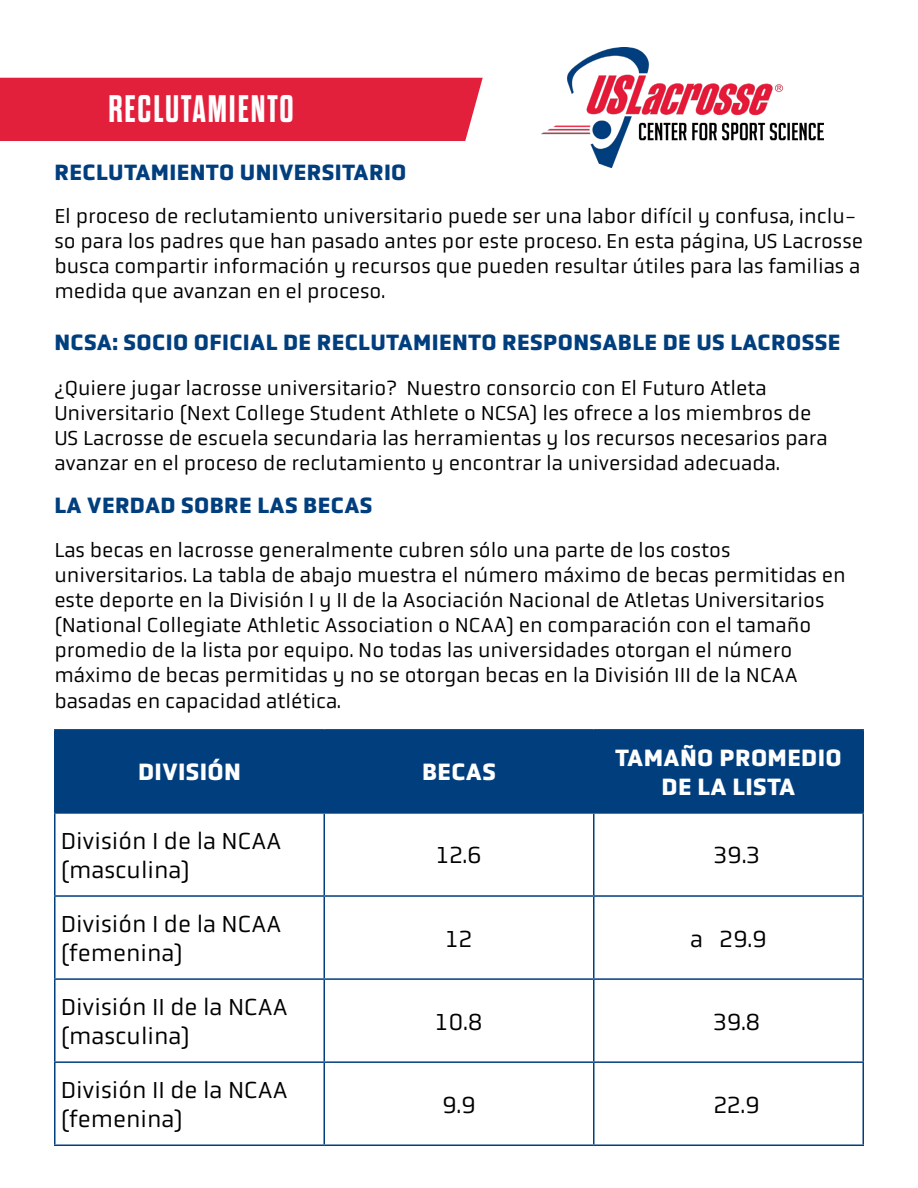
<style>
.page{position:relative;width:918px;height:1188px;background:#fff}
.page>*{position:absolute;margin:0;border:0;box-sizing:border-box;transform-origin:0 0}
.body{font:700 38.4px "Dharma Gothic E";letter-spacing:.05em;color:#fff}
.t1{font:24px/28.8px "Obvia";color:#000}
.t2{font:700 24px "Obvia";letter-spacing:.015em;color:#fff}
.subhead{font:700 22.5px "Obvia";letter-spacing:.015em;color:#003e7e}
.body-2{font:20.85px/25px "Obvia";color:#000}
.subhead-2{font:20.85px/25px "Obvia";color:#000}
</style>
<div class="page">
<div style="left:0;top:78px;width:483px;height:63px;background:#e3203c"></div>
<img style="left:542px;top:47px;width:281px;height:121px">
<div style="left:56px;top:731px;width:806px;height:81px;background:#003e7e"></div>
<hr style="left:54px;top:729px;width:270px;height:2px;background:#003e7e">
<hr style="left:54px;top:731px;width:2px;height:81px;background:#003e7e">
<hr style="left:324px;top:729px;width:270px;height:2px;background:#003e7e">
<hr style="left:324px;top:731px;width:1px;height:81px;background:#003e7e">
<hr style="left:594px;top:729px;width:270px;height:2px;background:#003e7e">
<hr style="left:593px;top:731px;width:1px;height:81px;background:#003e7e">
<hr style="left:862px;top:731px;width:2px;height:81px;background:#003e7e">
<hr style="left:54px;top:812px;width:270px;height:2px;background:#003e7e">
<hr style="left:54px;top:814px;width:2px;height:81px;background:#003e7e">
<hr style="left:324px;top:812px;width:270px;height:2px;background:#003e7e">
<hr style="left:324px;top:814px;width:1px;height:81px;background:#003e7e">
<hr style="left:594px;top:812px;width:270px;height:2px;background:#003e7e">
<hr style="left:593px;top:814px;width:1px;height:81px;background:#003e7e">
<hr style="left:862px;top:814px;width:2px;height:81px;background:#003e7e">
<hr style="left:54px;top:895px;width:270px;height:2px;background:#003e7e">
<hr style="left:54px;top:897px;width:2px;height:81px;background:#003e7e">
<hr style="left:324px;top:895px;width:270px;height:2px;background:#003e7e">
<hr style="left:324px;top:897px;width:1px;height:81px;background:#003e7e">
<hr style="left:594px;top:895px;width:270px;height:2px;background:#003e7e">
<hr style="left:593px;top:897px;width:1px;height:81px;background:#003e7e">
<hr style="left:862px;top:897px;width:2px;height:81px;background:#003e7e">
<hr style="left:54px;top:978px;width:270px;height:2px;background:#003e7e">
<hr style="left:54px;top:980px;width:2px;height:81px;background:#003e7e">
<hr style="left:324px;top:978px;width:270px;height:2px;background:#003e7e">
<hr style="left:324px;top:980px;width:1px;height:81px;background:#003e7e">
<hr style="left:594px;top:978px;width:270px;height:2px;background:#003e7e">
<hr style="left:593px;top:980px;width:1px;height:81px;background:#003e7e">
<hr style="left:862px;top:980px;width:2px;height:81px;background:#003e7e">
<hr style="left:54px;top:1061px;width:270px;height:2px;background:#003e7e">
<hr style="left:54px;top:1063px;width:2px;height:81px;background:#003e7e">
<hr style="left:324px;top:1061px;width:270px;height:2px;background:#003e7e">
<hr style="left:324px;top:1063px;width:1px;height:81px;background:#003e7e">
<hr style="left:594px;top:1061px;width:270px;height:2px;background:#003e7e">
<hr style="left:593px;top:1063px;width:1px;height:81px;background:#003e7e">
<hr style="left:862px;top:1063px;width:2px;height:81px;background:#003e7e">
<hr style="left:54px;top:1144px;width:270px;height:2px;background:#003e7e">
<hr style="left:324px;top:1144px;width:270px;height:2px;background:#003e7e">
<hr style="left:594px;top:1144px;width:270px;height:2px;background:#003e7e">
<p class="body" style="left:108px;top:89px;width:187px">RECLUTAMIENTO</p>
<p class="subhead" style="left:54px;top:159px;width:354px">RECLUTAMIENTO UNIVERSITARIO</p>
<p class="subhead-2" style="left:54px;top:204px;width:810px">El proceso de reclutamiento universitario puede ser una labor difícil y confusa, inclu&shy;so para los padres que han pasado antes por este proceso. En esta página, US Lacrosse busca compartir información y recursos que pueden resultar útiles para las familias a medida que avanzan en el proceso.</p>
<p class="subhead" style="left:54px;top:329px;width:787px">NCSA: SOCIO OFICIAL DE RECLUTAMIENTO RESPONSABLE DE US LACROSSE</p>
<p class="body-2" style="left:54px;top:375px;width:775px">¿Quiere jugar lacrosse universitario? Nuestro consorcio con El Futuro Atleta Universitario (Next College Student Athlete o NCSA) les ofrece a los miembros de US Lacrosse de escuela secundaria las herramientas y los recursos necesarios para avanzar en el proceso de reclutamiento y encontrar la universidad adecuada.</p>
<p class="subhead" style="left:54px;top:491px;width:320px">LA VERDAD SOBRE LAS BECAS</p>
<p class="body-2" style="left:54px;top:537px;width:793px">Las becas en lacrosse generalmente cubren sólo una parte de los costos universitarios. La tabla de abajo muestra el número máximo de becas permitidas en este deporte en la División I y II de la Asociación Nacional de Atletas Universitarios (National Collegiate Athletic Association o NCAA) en comparación con el tamaño promedio de la lista por equipo. No todas las universidades otorgan el número máximo de becas permitidas y no se otorgan becas en la División III de la NCAA basadas en capacidad atlética.</p>
<p class="t2" style="left:138px;top:758px;width:104px">DIVISIÓN</p>
<p class="t2" style="left:422px;top:758px;width:75px">BECAS</p>
<p class="t2" style="left:615px;top:743px;width:228px">TAMAÑO PROMEDIO</p>
<p class="t2" style="left:662px;top:772px;width:135px">DE LA LISTA</p>
<p class="t1" style="left:61px;top:827px;width:222px">División I de la NCAA (masculina)</p>
<p class="t1" style="left:61px;top:910px;width:222px">División I de la NCAA (femenina)</p>
<p class="t1" style="left:61px;top:993px;width:228px">División II de la NCAA (masculina)</p>
<p class="t1" style="left:61px;top:1076px;width:228px">División II de la NCAA (femenina)</p>
<p class="t1" style="left:436px;top:841px;width:47px">12.6</p>
<p class="t1" style="left:714px;top:841px;width:48px">39.3</p>
<p class="t1" style="left:446px;top:924px;width:28px">12</p>
<p class="t1" style="left:690px;top:924px;width:78px">a 29.9</p>
<p class="t1" style="left:435px;top:1007px;width:49px">10.8</p>
<p class="t1" style="left:713px;top:1007px;width:49px">39.8</p>
<p class="t1" style="left:442px;top:1090px;width:35px">9.9</p>
<p class="t1" style="left:714px;top:1090px;width:48px">22.9</p>
</div>
